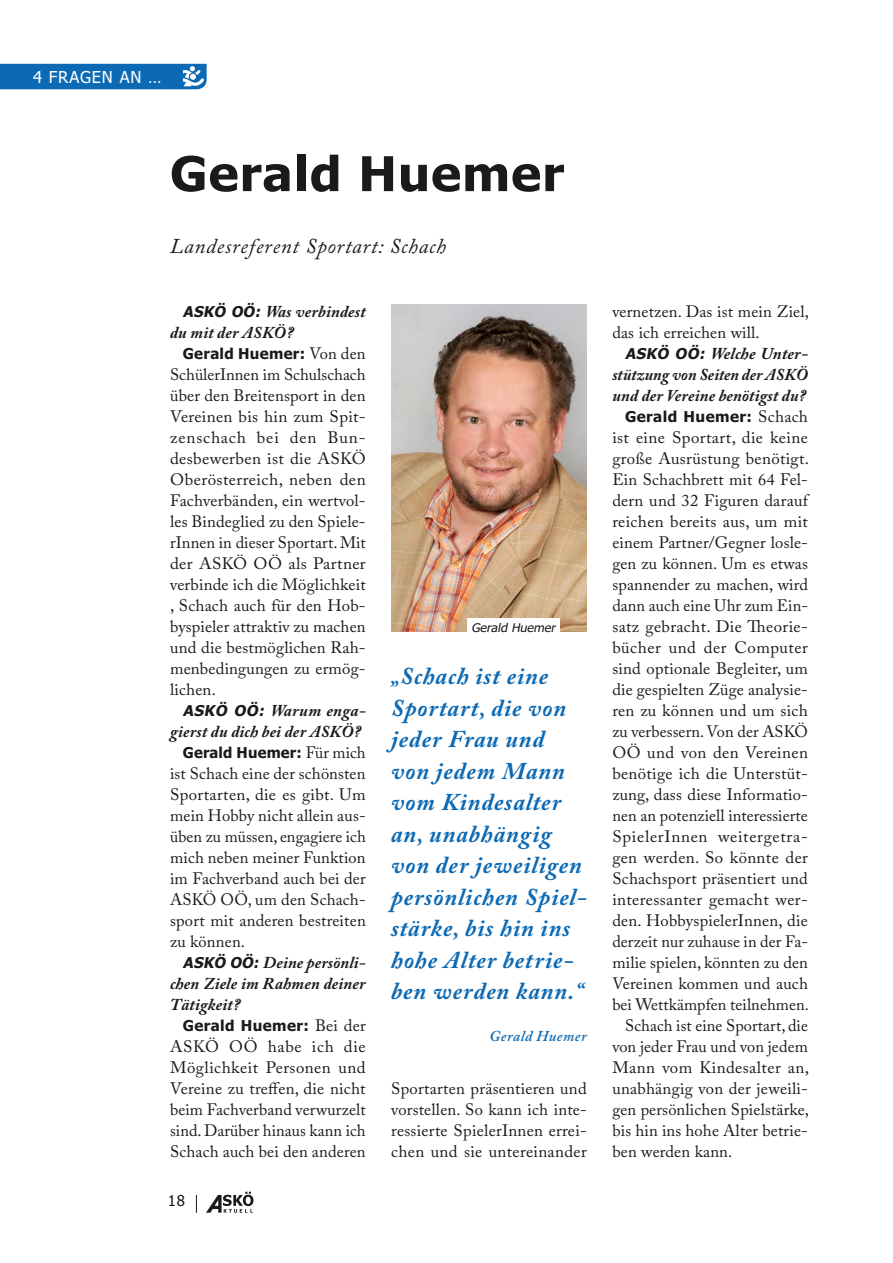
<style>
.page{position:relative;width:893px;height:1263px;background:#fff}
.page>*{position:absolute;margin:0;border:0;box-sizing:border-box;transform-origin:0 0}
.t1{font:700 48px "Tahoma";letter-spacing:.02em;color:#1a1a18;scale:1.05 1}
.t2{font:italic 700 24px/31.5px "Adobe Caslon Pro";letter-spacing:.04em;color:#0c69b3}
.t3{font:italic 21px "Adobe Caslon Pro";letter-spacing:.04em;color:#1a1a18}
.t4{font:16.5px/21px "Adobe Caslon Pro";letter-spacing:.01em;color:#1a1a18;text-align:justify}
.t5{font:italic 700 16.5px/21px "Adobe Caslon Pro";letter-spacing:.01em;color:#1a1a18;text-align:justify}
.t6{font:16.5px "Adobe Caslon Pro";letter-spacing:.045em;color:#1a1a18}
.t7{font:16.5px "Adobe Caslon Pro";letter-spacing:.03em;color:#1a1a18}
.t8{font:16.5px "Tahoma";letter-spacing:.05em;color:#fff}
.t9{font:700 15px "Tahoma";letter-spacing:.02em;color:#1a1a18}
.t10{font:italic 600 15px "Adobe Caslon Pro";letter-spacing:.04em;color:#0c69b3}
.t11{font:15px "Tahoma";color:#1a1a18}
.t12{font:italic 12px "Tahoma";color:#1a1a18;scale:1.05 1}
.s1{color:#0c69b3}
.s2{font-family:"Tahoma";font-size:15px}
.s3{font-family:"Adobe Caslon Pro";font-weight:400;font-size:16.5px}
</style>
<div class="page">
<svg style="left:206px;top:1192px;width:47px;height:21px"></svg>
<svg style="left:196px;top:1195px;width:1px;height:18px"></svg>
<img style="left:391px;top:305px;width:196px;height:327px">
<div style="left:0;top:64px;width:207px;height:25px;background:#0c69b3"></div>
<div style="left:467px;top:618px;width:92px;height:18px;background:#fff"></div>
<p class="t8" style="left:33px;top:66px;width:151px">4 FRAGEN AN … <span class="s1">…</span></p>
<h1 class="t1" style="left:170px;top:140px;width:377px">Gerald Huemer</h1>
<p class="t3" style="left:170px;top:234px;width:277px">Landesreferent Sportart: Schach</p>
<p class="t5" style="left:170px;top:300px;width:197px;text-indent:13px"><span class="s2">ASKÖ OÖ:</span> Was verbindest du mit der ASKÖ?</p>
<p class="t9" style="left:183px;top:343px;width:184px">Gerald Huemer: <span class="s3">Von den</span></p>
<p class="t4" style="left:170px;top:363px;width:197px">SchülerInnen im Schulschach über den Breitensport in den Vereinen bis hin zum Spit&shy;zenschach bei den Bun&shy;desbewerben ist die ASKÖ Oberösterreich, neben den Fachverbänden, ein wertvol&shy;les Bindeglied zu den Spiele&shy;rInnen in dieser Sportart. Mit der ASKÖ OÖ als Partner verbinde ich die Möglichkeit , Schach auch für den Hob&shy;byspieler attraktiv zu machen und die bestmöglichen Rah&shy;menbedingungen zu ermög&shy;lichen.</p>
<p class="t5" style="left:170px;top:699px;width:197px;text-align:right"><span class="s2">ASKÖ OÖ:</span> Warum enga&shy;gierst du dich bei der ASKÖ?</p>
<p class="t9" style="left:183px;top:742px;width:184px">Gerald Huemer: <span class="s3">Für mich</span></p>
<p class="t4" style="left:170px;top:762px;width:197px">ist Schach eine der schönsten Sportarten, die es gibt. Um mein Hobby nicht allein aus&shy;üben zu müssen, engagiere ich mich neben meiner Funktion im Fachverband auch bei der ASKÖ OÖ, um den Schach&shy;sport mit anderen bestreiten zu können.</p>
<p class="t5" style="left:170px;top:951px;width:197px;text-indent:13px"><span class="s2">ASKÖ OÖ:</span> Deine persönli&shy;chen Ziele im Rahmen deiner Tätigkeit?</p>
<p class="t9" style="left:183px;top:1015px;width:184px">Gerald Huemer: <span class="s3">Bei der</span></p>
<p class="t4" style="left:170px;top:1035px;width:197px">ASKÖ OÖ habe ich die Möglichkeit Personen und Vereine zu treffen, die nicht beim Fachverband verwurzelt sind. Darüber hinaus kann ich Schach auch bei den anderen</p>
<p class="t11" style="left:168px;top:1190px;width:18px">18</p>
<p class="t12" style="left:472px;top:619px;width:84px">Gerald Huemer</p>
<h2 class="t2" style="left:391px;top:660px;width:197px">„Schach ist eine<br>Sportart, die von jeder Frau und von jedem Mann vom Kindesalter an, unabhängig von der jeweiligen persönlichen Spiel&shy;stärke, bis hin ins hohe Alter betrie&shy;ben werden kann.“</h2>
<p class="t10" style="left:489px;top:1027px;width:99px">Gerald Huemer</p>
<p class="t4" style="left:391px;top:1077px;width:197px">Sportarten präsentieren und vorstellen. So kann ich inte&shy;ressierte SpielerInnen errei&shy;chen und sie untereinander</p>
<p class="t4" style="left:612px;top:300px;width:198px">vernetzen. Das ist mein Ziel, das ich erreichen will.</p>
<p class="t5" style="left:612px;top:342px;width:197px;text-indent:13px"><span class="s2">ASKÖ OÖ:</span> Welche Unter&shy;stützung von Seiten der ASKÖ und der Vereine benötigst du?</p>
<p class="t9" style="left:625px;top:406px;width:184px">Gerald Huemer: <span class="s3">Schach</span></p>
<p class="t4" style="left:612px;top:426px;width:197px">ist eine Sportart, die keine</p>
<p class="t4" style="left:612px;top:447px;width:198px">große Ausrüstung benötigt.</p>
<p class="t4" style="left:612px;top:468px;width:197px">Ein Schachbrett mit 64 Fel-</p>
<p class="t4" style="left:612px;top:489px;width:197px">dern und 32 Figuren darauf</p>
<p class="t4" style="left:612px;top:510px;width:197px">reichen bereits aus, um mit</p>
<p class="t4" style="left:612px;top:531px;width:197px">einem Partner/Gegner losle-</p>
<p class="t4" style="left:612px;top:552px;width:197px">gen zu können. Um es etwas</p>
<p class="t4" style="left:612px;top:573px;width:197px">spannender zu machen, wird</p>
<p class="t4" style="left:612px;top:594px;width:197px">dann auch eine Uhr zum Ein-</p>
<p class="t4" style="left:612px;top:615px;width:197px">satz gebracht. Die Theorie-</p>
<p class="t7" style="left:612px;top:637px;width:197px">bücher und der Computer</p>
<p class="t4" style="left:612px;top:657px;width:197px">sind optionale Begleiter, um</p>
<p class="t4" style="left:612px;top:678px;width:197px">die gespielten Züge analysie-</p>
<p class="t4" style="left:612px;top:699px;width:197px">ren zu können und um sich</p>
<p class="t4" style="left:612px;top:720px;width:197px">zu verbessern. Von der ASKÖ</p>
<p class="t4" style="left:612px;top:741px;width:197px">OÖ und von den Vereinen</p>
<p class="t4" style="left:612px;top:762px;width:197px">benötige ich die Unterstüt-</p>
<p class="t4" style="left:612px;top:783px;width:197px">zung, dass diese Informatio-</p>
<p class="t4" style="left:612px;top:804px;width:197px">nen an potenziell interessierte</p>
<p class="t6" style="left:612px;top:826px;width:197px">SpielerInnen weitergetra-</p>
<p class="t4" style="left:612px;top:846px;width:197px">gen werden. So könnte der</p>
<p class="t4" style="left:612px;top:867px;width:197px">Schachsport präsentiert und</p>
<p class="t4" style="left:612px;top:888px;width:197px">interessanter gemacht wer-</p>
<p class="t4" style="left:612px;top:909px;width:197px">den. HobbyspielerInnen, die</p>
<p class="t4" style="left:612px;top:930px;width:197px">derzeit nur zuhause in der Fa-</p>
<p class="t4" style="left:612px;top:951px;width:197px">milie spielen, könnten zu den</p>
<p class="t4" style="left:612px;top:972px;width:197px">Vereinen kommen und auch</p>
<p class="t4" style="left:612px;top:993px;width:198px">bei Wettkämpfen teilnehmen.</p>
<p class="t4" style="left:625px;top:1014px;width:184px">Schach ist eine Sportart, die</p>
<p class="t4" style="left:612px;top:1035px;width:197px">von jeder Frau und von jedem</p>
<p class="t4" style="left:612px;top:1056px;width:198px">Mann vom Kindesalter an,</p>
<p class="t4" style="left:612px;top:1077px;width:197px">unabhängig von der jeweili-</p>
<p class="t4" style="left:612px;top:1098px;width:198px">gen persönlichen Spielstärke,</p>
<p class="t4" style="left:612px;top:1119px;width:197px">bis hin ins hohe Alter betrie-</p>
<p class="t4" style="left:612px;top:1140px;width:122px">ben werden kann.</p>
</div>
